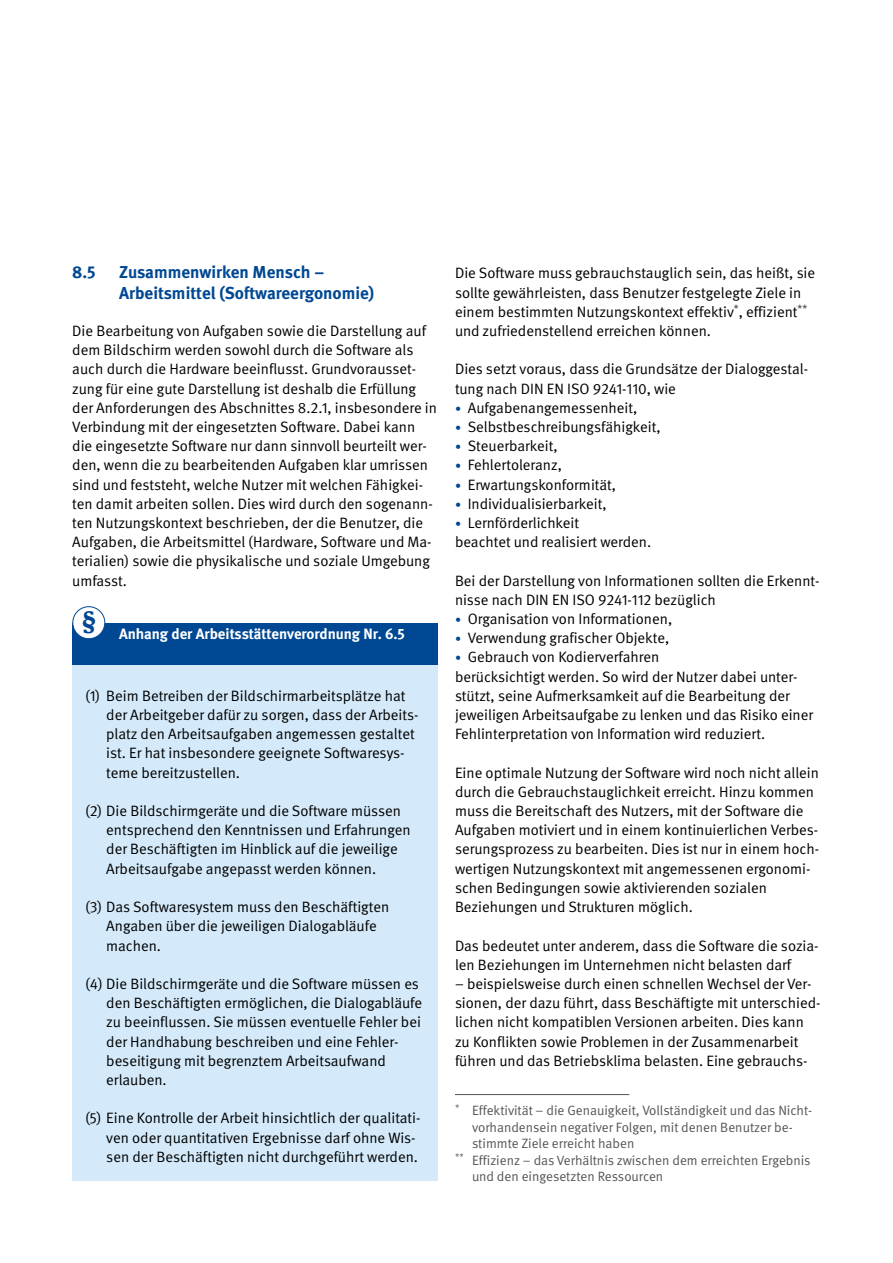
<style>
.page{position:relative;width:893px;height:1263px;background:#fff}
.page>*{position:absolute;margin:0;border:0;box-sizing:border-box;transform-origin:0 0}
.t1{font:700 25.65px "DGUV Meta Serif";color:#004893}
.Überschriften_H2{font:700 17.25px/20.2px "DGUV Meta";color:#004893}
.Fließtext_FT{font:15px/19.2px "DGUV Meta";color:#000}
.Überschriften_H6_2_Zeilig_Anhang{font:700 15px "DGUV Meta";color:#fff}
.Fließtext_FN_ff{font:13.5px/16.5px "DGUV Meta";color:#565655}
.s1{font-size:12px;color:#004893}
</style>
<div class="page">
<div style="left:72px;top:624px;width:366px;height:557px;background:#d4eafa"></div>
<div style="left:72px;top:624px;width:366px;height:41px;background:#004893"></div>
<hr style="left:455px;top:1094px;width:174px;height:1px;background:#565655">
<div style="left:73px;top:607px;width:32px;height:32px;background:#fff;border-radius:50%"></div>
<div style="left:72px;top:606px;width:33px;height:33px;border:1px solid #004893;border-radius:50%"></div>
<h2 class="Überschriften_H2" style="left:72px;top:263px;width:25px">8.5</h2>
<h2 class="Überschriften_H2" style="left:119px;top:263px;width:257px">Zusammenwirken Mensch –<br>Arbeitsmittel (Softwareergonomie)</h2>
<p class="Fließtext_FT" style="left:72px;top:322px;width:366px">Die Bearbeitung von Aufgaben sowie die Darstellung auf dem Bildschirm werden sowohl durch die Software als auch durch die Hardware beeinflusst. Grundvorausset&shy;zung für eine gute Darstellung ist deshalb die Erfüllung der Anforderungen des Abschnittes 8.2.1, insbesondere in Verbindung mit der eingesetzten Software. Dabei kann die eingesetzte Software nur dann sinnvoll beurteilt wer&shy;den, wenn die zu bearbeitenden Aufgaben klar umrissen sind und feststeht, welche Nutzer mit welchen Fähigkei&shy;ten damit arbeiten sollen. Dies wird durch den sogenann&shy;ten Nutzungskontext beschrieben, der die Benutzer, die Aufgaben, die Arbeitsmittel (Hardware, Software und Ma&shy;terialien) sowie die physikalische und soziale Umgebung umfasst.</p>
<h1 class="t1" style="left:82px;top:605px;width:15px">§</h1>
<p class="Überschriften_H6_2_Zeilig_Anhang" style="left:119px;top:625px;width:287px">Anhang der Arbeitsstättenverordnung Nr. 6.5</p>
<p class="Fließtext_FT" style="left:106px;top:686px;width:314px;text-indent:-21px">(1) Beim Betreiben der Bildschirmarbeitsplätze hat der Arbeitgeber dafür zu sorgen, dass der Arbeits&shy;platz den Arbeitsaufgaben angemessen gestaltet ist. Er hat insbesondere geeignete Softwaresys&shy;teme bereitzustellen.</p>
<p class="Fließtext_FT" style="left:106px;top:802px;width:306px;text-indent:-21px">(2) Die Bildschirmgeräte und die Software müssen entsprechend den Kenntnissen und Erfahrungen der Beschäftigten im Hinblick auf die jeweilige Arbeitsaufgabe angepasst werden können.</p>
<p class="Fließtext_FT" style="left:106px;top:898px;width:285px;text-indent:-21px">(3) Das Softwaresystem muss den Beschäftigten<br>Angaben über die jeweiligen Dialogabläufe machen.</p>
<p class="Fließtext_FT" style="left:106px;top:974px;width:317px;text-indent:-21px">(4) Die Bildschirmgeräte und die Software müssen es den Beschäftigten ermöglichen, die Dialogabläufe zu beeinflussen. Sie müssen eventuelle Fehler bei der Handhabung beschreiben und eine Fehler&shy;beseitigung mit begrenztem Arbeitsaufwand erlauben.</p>
<p class="Fließtext_FT" style="left:106px;top:1109px;width:316px;text-indent:-21px">(5) Eine Kontrolle der Arbeit hinsichtlich der qualitati&shy;ven oder quantitativen Ergebnisse darf ohne Wis&shy;sen der Beschäftigten nicht durchgeführt werden.</p>
<p class="Fließtext_FT" style="left:455px;top:264px;width:362px">Die Software muss gebrauchstauglich sein, das heißt, sie sollte gewährleisten, dass Benutzer festgelegte Ziele in einem bestimmten Nutzungskontext effektiv<sup>*</sup>, effizient<sup>** </sup>und zufriedenstellend erreichen können.</p>
<p class="Fließtext_FT" style="left:455px;top:360px;width:355px">Dies setzt voraus, dass die Grundsätze der Dialoggestal&shy;tung nach DIN EN ISO 9241-110, wie</p>
<p class="Fließtext_FT" style="left:455px;top:398px;width:184px"><span class="s1">•</span> Aufgabenangemessenheit,</p>
<p class="Fließtext_FT" style="left:455px;top:418px;width:207px"><span class="s1">•</span> Selbstbeschreibungsfähigkeit,</p>
<p class="Fließtext_FT" style="left:455px;top:437px;width:104px"><span class="s1">•</span> Steuerbarkeit,</p>
<p class="Fließtext_FT" style="left:455px;top:456px;width:109px"><span class="s1">•</span> Fehlertoleranz,</p>
<p class="Fließtext_FT" style="left:455px;top:475px;width:163px"><span class="s1">•</span> Erwartungskonformität,</p>
<p class="Fließtext_FT" style="left:455px;top:494px;width:153px"><span class="s1">•</span> Individualisierbarkeit,</p>
<p class="Fließtext_FT" style="left:455px;top:514px;width:126px"><span class="s1">•</span> Lernförderlichkeit</p>
<p class="Fließtext_FT" style="left:455px;top:533px;width:198px">beachtet und realisiert werden.</p>
<p class="Fließtext_FT" style="left:455px;top:571px;width:366px">Bei der Darstellung von Informationen sollten die Erkennt&shy;nisse nach DIN EN ISO 9241-112 bezüglich</p>
<p class="Fließtext_FT" style="left:455px;top:610px;width:219px"><span class="s1">•</span> Organisation von Informationen,</p>
<p class="Fließtext_FT" style="left:455px;top:629px;width:216px"><span class="s1">•</span> Verwendung grafischer Objekte,</p>
<p class="Fließtext_FT" style="left:455px;top:648px;width:206px"><span class="s1">•</span> Gebrauch von Kodierverfahren</p>
<p class="Fließtext_FT" style="left:455px;top:667px;width:360px">berücksichtigt werden. So wird der Nutzer dabei unter&shy;stützt, seine Aufmerksamkeit auf die Bearbeitung der jeweiligen Arbeitsaufgabe zu lenken und das Risiko einer Fehlinterpretation von Information wird reduziert.</p>
<p class="Fließtext_FT" style="left:455px;top:763px;width:366px">Eine optimale Nutzung der Software wird noch nicht allein durch die Gebrauchstauglichkeit erreicht. Hinzu kommen muss die Bereitschaft des Nutzers, mit der Software die Aufgaben motiviert und in einem kontinuierlichen Verbes&shy;serungsprozess zu bearbeiten. Dies ist nur in einem hoch&shy;wertigen Nutzungskontext mit angemessenen ergonomi&shy;schen Bedingungen sowie aktivierenden sozialen Beziehungen und Strukturen möglich.</p>
<p class="Fließtext_FT" style="left:455px;top:936px;width:365px">Das bedeutet unter anderem, dass die Software die sozia&shy;len Beziehungen im Unternehmen nicht belasten darf</p>
<p class="Fließtext_FT" style="left:455px;top:974px;width:367px">– beispielsweise durch einen schnellen Wechsel der Ver&shy;sionen, der dazu führt, dass Beschäftigte mit unterschied&shy;lichen nicht kompatiblen Versionen arbeiten. Dies kann zu Konflikten sowie Problemen in der Zusammenarbeit führen und das Betriebsklima belasten. Eine gebrauchs-</p>
<p class="Fließtext_FN_ff" style="left:472px;top:1103px;width:342px;text-indent:-17px"><sup>*</sup> Effektivität – die Genauigkeit, Vollständigkeit und das Nicht&shy;vorhandensein negativer Folgen, mit denen Benutzer be&shy;stimmte Ziele erreicht haben</p>
<p class="Fließtext_FN_ff" style="left:472px;top:1152px;width:340px;text-indent:-17px"><sup>**</sup> Effizienz – das Verhältnis zwischen dem erreichten Ergebnis und den eingesetzten Ressourcen</p>
</div>
